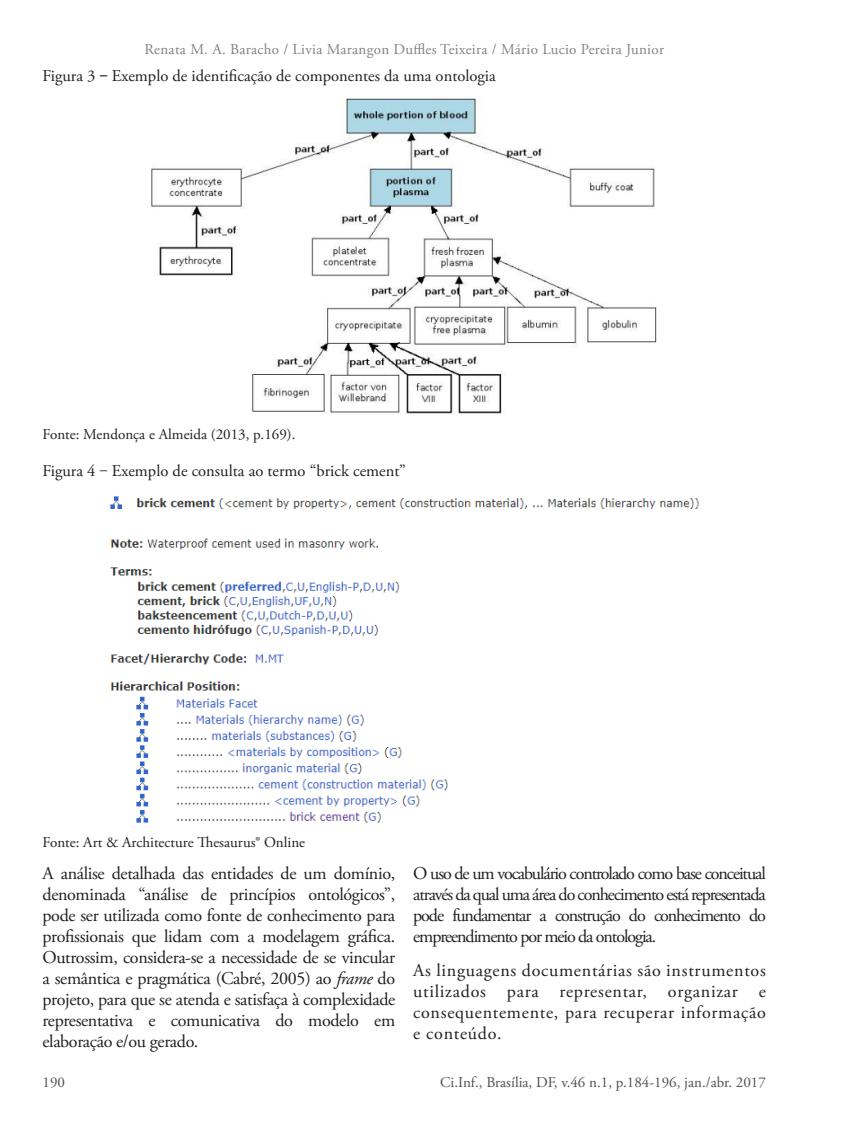
<style>
.page{position:relative;width:851px;height:1127px;background:#fff}
.page>*{position:absolute;margin:0;border:0;box-sizing:border-box;transform-origin:0 0}
.Corpo_de_Texto{font:18px/21px "Adobe Garamond Pro";letter-spacing:-.02em;color:#231f20;text-align:justify}
.Ci_Inf__Título_image{font:16.5px "Adobe Garamond Pro";color:#231f20}
.Fonte{font:15px "Adobe Garamond Pro";color:#231f20}
.t1{font:15px "Adobe Garamond Pro";letter-spacing:.02em;color:#808285}
.t2{font:15px "Adobe Garamond Pro";color:#524f4f}
.s1{font-weight:700}
.s2{font-style:italic}
</style>
<div class="page">
<img style="left:151px;top:98px;width:506px;height:316px">
<img style="left:110px;top:496px;width:589px;height:327px">
<p class="t1" style="left:144px;top:40px;width:521px">Renata M. A. Baracho / Livia Marangon Duffles Teixeira / Mário Lucio Pereira Junior</p>
<p class="Ci_Inf__Título_image" style="left:43px;top:65px;width:454px">Figura 3 <span class="s1">‒</span> Exemplo de identificação de componentes da uma ontologia</p>
<p class="Fonte" style="left:43px;top:425px;width:254px">Fonte: Mendonça e Almeida (2013, p.169).</p>
<p class="Ci_Inf__Título_image" style="left:43px;top:461px;width:365px">Figura 4 ‒ Exemplo de consulta ao termo “brick cement”</p>
<p class="Fonte" style="left:43px;top:833px;width:264px">Fonte: Art &amp; Architecture Thesaurus® Online</p>
<p class="Corpo_de_Texto" style="left:43px;top:863px;width:354px">A análise detalhada das entidades de um domínio, denominada “análise de princípios ontológicos”, pode ser utilizada como fonte de conhecimento para profissionais que lidam com a modelagem gráfica.<br>Outrossim, considera-se a necessidade de se vincular a semântica e pragmática (Cabré, 2005) ao <span class="s2">frame</span> do projeto, para que se atenda e satisfaça à complexidade representativa e comunicativa do modelo em elaboração e/ou gerado.</p>
<p class="Corpo_de_Texto" style="left:413px;top:863px;width:354px">O uso de um vocabulário controlado como base conceitual através da qual uma área do conhecimento está representada pode fundamentar a construção do conhecimento do empreendimento por meio da ontologia.</p>
<p class="Corpo_de_Texto" style="left:413px;top:960px;width:354px">As linguagens documentárias são instrumentos utilizados para representar, organizar e consequentemente, para recuperar informação e conteúdo.</p>
<p class="t2" style="left:43px;top:1073px;width:24px">190</p>
<p class="t2" style="left:440px;top:1073px;width:327px">Ci.Inf., Brasília, DF, v.46 n.1, p.184-196, jan./abr. 2017</p>
</div>
